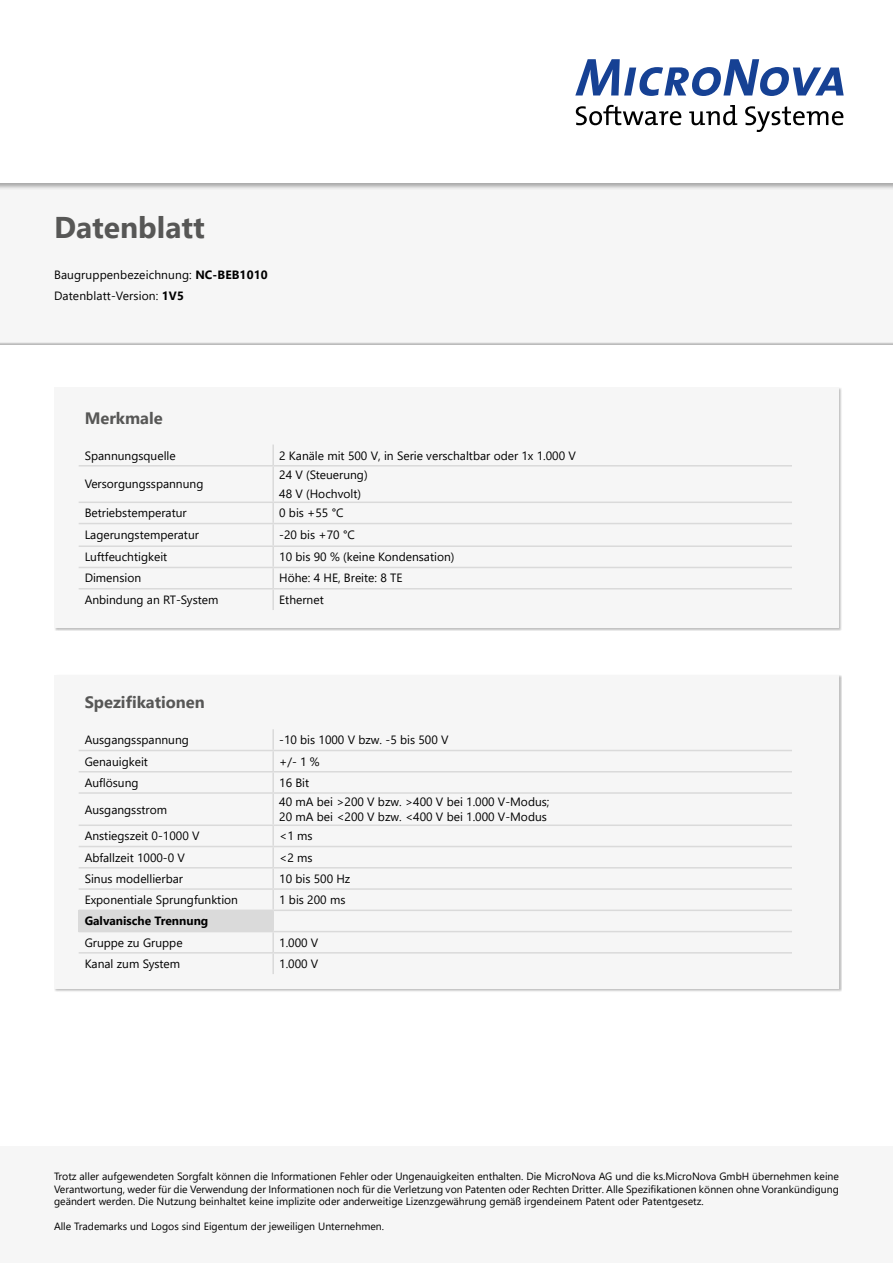
<style>
.page{position:relative;width:893px;height:1263px;background:#fff}
.page>*{position:absolute;margin:0;border:0;box-sizing:border-box;transform-origin:0 0}
.t1{font:700 30px "Segoe UI";color:#575756}
.t2{font:700 16.5px "Segoe UI";color:#575756}
.t3{font:12px/21px "Segoe UI";color:#000}
.t4{font:700 12px "Segoe UI";color:#000}
.t5{font:10.5px/12.6px "Segoe UI";color:#000;text-align:justify}
.s1{font-weight:700}
</style>
<div class="page">
<div style="left:0;top:1146px;width:893px;height:117px;background:#f6f6f6"></div>
<div style="left:0;top:0;width:893px;height:347px;background:#f6f6f6"></div>
<div style="left:0;top:0;width:893px;height:190px;background:#000;opacity:.33"></div>
<div style="left:0;top:0;width:893px;height:183px;background:#fff"></div>
<svg style="left:575px;top:59px;width:269px;height:37px"></svg>
<svg style="left:576px;top:105px;width:105px;height:20px"></svg>
<svg style="left:689px;top:105px;width:48px;height:20px"></svg>
<svg style="left:745px;top:106px;width:98px;height:26px"></svg>
<div style="left:55px;top:387px;width:784px;height:241px;background:#f6f6f6"></div>
<hr style="left:79px;top:501px;width:194px;height:2px;background:#dadada">
<hr style="left:273px;top:501px;width:519px;height:2px;background:#dadada">
<hr style="left:79px;top:523px;width:194px;height:1px;background:#dadada">
<hr style="left:273px;top:523px;width:519px;height:1px;background:#dadada">
<hr style="left:79px;top:545px;width:194px;height:2px;background:#dadada">
<hr style="left:273px;top:545px;width:519px;height:2px;background:#dadada">
<hr style="left:79px;top:567px;width:194px;height:1px;background:#dadada">
<hr style="left:273px;top:567px;width:519px;height:1px;background:#dadada">
<hr style="left:79px;top:588px;width:194px;height:1px;background:#dadada">
<hr style="left:273px;top:588px;width:519px;height:1px;background:#dadada">
<hr style="left:272px;top:444px;width:2px;height:21px;background:#dadada">
<hr style="left:272px;top:466px;width:2px;height:35px;background:#dadada">
<hr style="left:272px;top:503px;width:2px;height:20px;background:#dadada">
<hr style="left:272px;top:524px;width:2px;height:21px;background:#dadada">
<hr style="left:272px;top:547px;width:2px;height:20px;background:#dadada">
<hr style="left:272px;top:568px;width:2px;height:20px;background:#dadada">
<hr style="left:272px;top:589px;width:2px;height:21px;background:#dadada">
<hr style="left:79px;top:465px;width:194px;height:1px;background:#dadada">
<hr style="left:273px;top:465px;width:519px;height:1px;background:#dadada">
<div style="left:55px;top:675px;width:784px;height:314px;background:#f6f6f6"></div>
<div style="left:79px;top:910px;width:194px;height:21px;background:#dadada"></div>
<hr style="left:79px;top:750px;width:194px;height:1px;background:#dadada">
<hr style="left:273px;top:750px;width:519px;height:1px;background:#dadada">
<hr style="left:79px;top:771px;width:194px;height:1px;background:#dadada">
<hr style="left:273px;top:771px;width:519px;height:1px;background:#dadada">
<hr style="left:79px;top:792px;width:194px;height:2px;background:#dadada">
<hr style="left:273px;top:792px;width:519px;height:2px;background:#dadada">
<hr style="left:79px;top:824px;width:194px;height:2px;background:#dadada">
<hr style="left:273px;top:824px;width:519px;height:2px;background:#dadada">
<hr style="left:79px;top:846px;width:194px;height:1px;background:#dadada">
<hr style="left:273px;top:846px;width:519px;height:1px;background:#dadada">
<hr style="left:79px;top:867px;width:194px;height:1px;background:#dadada">
<hr style="left:273px;top:867px;width:519px;height:1px;background:#dadada">
<hr style="left:79px;top:888px;width:194px;height:2px;background:#dadada">
<hr style="left:273px;top:888px;width:519px;height:2px;background:#dadada">
<hr style="left:79px;top:909px;width:194px;height:2px;background:#dadada">
<hr style="left:273px;top:909px;width:519px;height:2px;background:#dadada">
<hr style="left:79px;top:931px;width:194px;height:1px;background:#dadada">
<hr style="left:273px;top:931px;width:519px;height:1px;background:#dadada">
<hr style="left:79px;top:952px;width:194px;height:1px;background:#dadada">
<hr style="left:273px;top:952px;width:519px;height:1px;background:#dadada">
<hr style="left:272px;top:729px;width:2px;height:21px;background:#dadada">
<hr style="left:272px;top:751px;width:2px;height:20px;background:#dadada">
<hr style="left:272px;top:772px;width:2px;height:20px;background:#dadada">
<hr style="left:272px;top:794px;width:2px;height:30px;background:#dadada">
<hr style="left:272px;top:826px;width:2px;height:20px;background:#dadada">
<hr style="left:272px;top:847px;width:2px;height:20px;background:#dadada">
<hr style="left:272px;top:868px;width:2px;height:20px;background:#dadada">
<svg style="left:272px;top:890px;width:2px;height:19px"></svg>
<hr style="left:272px;top:911px;width:2px;height:20px;background:#dadada">
<hr style="left:272px;top:932px;width:2px;height:20px;background:#dadada">
<hr style="left:272px;top:953px;width:2px;height:21px;background:#dadada">
<h1 class="t1" style="left:54px;top:199px;width:152px">Datenblatt</h1>
<p class="t3" style="left:54px;top:263px;width:215px">Baugruppenbezeichnung: <span class="s1">NC-BEB1010<br></span>Datenblatt-Version: <span class="s1">1V5</span></p>
<h2 class="t2" style="left:85px;top:402px;width:80px">Merkmale</h2>
<p class="t3" style="left:85px;top:444px;width:93px">Spannungsquelle</p>
<p class="t3" style="left:279px;top:444px;width:298px">2 Kanäle mit 500 V, in Serie verschaltbar oder 1x 1.000 V</p>
<p class="t3" style="left:85px;top:473px;width:120px">Versorgungsspannung</p>
<p class="t3" style="left:279px;top:464px;width:90px;line-height:19.2px">24 V (Steuerung)<br>48 V (Hochvolt)</p>
<p class="t3" style="left:85px;top:501px;width:104px">Betriebstemperatur</p>
<p class="t3" style="left:279px;top:501px;width:66px">0 bis +55 °C</p>
<p class="t3" style="left:85px;top:523px;width:116px">Lagerungstemperatur</p>
<p class="t3" style="left:279px;top:523px;width:77px">-20 bis +70 °C</p>
<p class="t3" style="left:85px;top:545px;width:84px">Luftfeuchtigkeit</p>
<p class="t3" style="left:279px;top:545px;width:177px">10 bis 90 % (keine Kondensation)</p>
<p class="t3" style="left:85px;top:567px;width:58px">Dimension</p>
<p class="t3" style="left:279px;top:567px;width:125px">Höhe: 4 HE, Breite: 8 TE</p>
<p class="t3" style="left:85px;top:588px;width:135px">Anbindung an RT-System</p>
<p class="t3" style="left:279px;top:588px;width:46px">Ethernet</p>
<h2 class="t2" style="left:85px;top:687px;width:122px">Spezifikationen</h2>
<p class="t3" style="left:85px;top:728px;width:106px">Ausgangsspannung</p>
<p class="t3" style="left:279px;top:728px;width:171px">-10 bis 1000 V bzw. -5 bis 500 V</p>
<p class="t3" style="left:85px;top:750px;width:65px">Genauigkeit</p>
<p class="t3" style="left:279px;top:750px;width:42px">+/- 1 %</p>
<p class="t3" style="left:85px;top:771px;width:55px">Auflösung</p>
<p class="t3" style="left:279px;top:771px;width:32px">16 Bit</p>
<p class="t3" style="left:85px;top:798px;width:84px">Ausgangsstrom</p>
<p class="t3" style="left:279px;top:793px;width:272px;line-height:15px">40 mA bei &gt;200 V bzw. &gt;400 V bei 1.000 V-Modus;<br>20 mA bei &lt;200 V bzw. &lt;400 V bei 1.000 V-Modus</p>
<p class="t3" style="left:85px;top:824px;width:116px">Anstiegszeit 0-1000 V</p>
<p class="t3" style="left:279px;top:824px;width:35px">&lt;1 ms</p>
<p class="t3" style="left:85px;top:846px;width:102px">Abfallzeit 1000-0 V</p>
<p class="t3" style="left:279px;top:846px;width:35px">&lt;2 ms</p>
<p class="t3" style="left:85px;top:867px;width:100px">Sinus modellierbar</p>
<p class="t3" style="left:279px;top:867px;width:73px">10 bis 500 Hz</p>
<p class="t3" style="left:85px;top:888px;width:155px">Exponentiale Sprungfunktion</p>
<p class="t3" style="left:279px;top:888px;width:68px">1 bis 200 ms</p>
<p class="t4" style="left:85px;top:910px;width:125px">Galvanische Trennung</p>
<p class="t3" style="left:85px;top:931px;width:99px">Gruppe zu Gruppe</p>
<p class="t3" style="left:279px;top:931px;width:41px">1.000 V</p>
<p class="t3" style="left:85px;top:952px;width:97px">Kanal zum System</p>
<p class="t3" style="left:279px;top:952px;width:41px">1.000 V</p>
<p class="t5" style="left:54px;top:1169px;width:786px">Trotz aller aufgewendeten Sorgfalt können die Informationen Fehler oder Ungenauigkeiten enthalten. Die MicroNova AG und die ks.MicroNova GmbH übernehmen keine Verantwortung, weder für die Verwendung der Informationen noch für die Verletzung von Patenten oder Rechten Dritter. Alle Spezifikationen können ohne Vorankündigung geändert werden. Die Nutzung beinhaltet keine implizite oder anderweitige Lizenzgewährung gemäß irgendeinem Patent oder Patentgesetz.</p>
<p class="t5" style="left:54px;top:1219px;width:332px">Alle Trademarks und Logos sind Eigentum der jeweiligen Unternehmen.</p>
</div>
